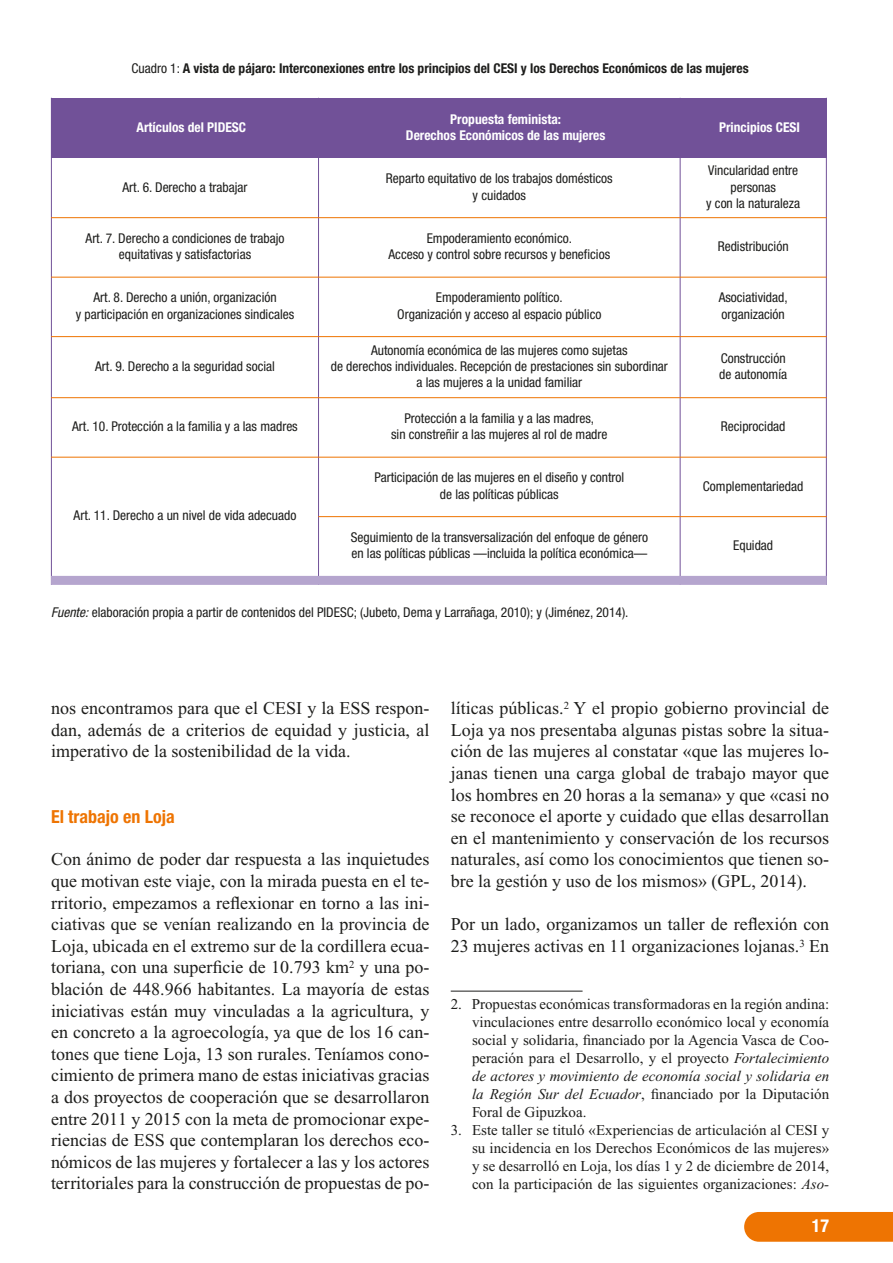
<style>
.page{position:relative;width:893px;height:1263px;background:#fff}
.page>*{position:absolute;margin:0;border:0;box-sizing:border-box;transform-origin:0 0}
.t1{font:18px/21.6px "Times New Roman";color:#1d1d1b;text-align:justify}
.t2{font:700 condensed 18px "Helvetica Neue";color:#ee7402}
.t3{font:700 condensed 18px "Helvetica Neue";color:#fff}
.t4{font:15px/18px "Times New Roman";color:#1d1d1b;text-align:justify}
.t5{font:condensed 13.5px/16.2px "Helvetica Neue";color:#1d1d1b;text-align:center}
.t6{font:700 condensed 13.5px "Helvetica Neue";color:#1d1d1b}
.t7{font:700 condensed 13.5px/16.2px "Helvetica Neue";color:#fff;text-align:center}
.s1{font-weight:400}
.s2{font-style:italic}
</style>
<div class="page">
<div style="left:744px;top:1212px;width:149px;height:30px;background:#ee7402"></div>
<hr style="left:451px;top:991px;width:132px;height:1px;background:#1d1d1b">
<div style="left:51px;top:98px;width:268px;height:60px;background:#715198"></div>
<div style="left:319px;top:98px;width:361px;height:60px;background:#715198"></div>
<div style="left:680px;top:98px;width:147px;height:60px;background:#715198"></div>
<hr style="left:51px;top:98px;width:1px;height:487px;background:#715198">
<hr style="left:318px;top:98px;width:1px;height:487px;background:#715198">
<hr style="left:680px;top:98px;width:1px;height:487px;background:#715198">
<hr style="left:826px;top:98px;width:1px;height:487px;background:#715198">
<hr style="left:51px;top:217px;width:776px;height:1px;background:#ee7402">
<hr style="left:51px;top:277px;width:776px;height:1px;background:#ee7402">
<hr style="left:51px;top:336px;width:776px;height:1px;background:#ee7402">
<hr style="left:51px;top:397px;width:776px;height:1px;background:#ee7402">
<hr style="left:51px;top:457px;width:776px;height:1px;background:#ee7402">
<hr style="left:318px;top:516px;width:509px;height:1px;background:#ee7402">
<div style="left:51px;top:576px;width:776px;height:9px;background:#b5a5ce"></div>
<p class="t6" style="left:132px;top:64px;width:619px"><span class="s1">Cuadro 1:</span> A vista de pájaro: Interconexiones entre los principios del CESI y los Derechos Económicos de las mujeres</p>
<p class="t7" style="left:137px;top:120px;width:111px">Artículos del PIDESC</p>
<p class="t7" style="left:406px;top:112px;width:201px">Propuesta feminista:<br>Derechos Económicos de las mujeres</p>
<p class="t7" style="left:719px;top:120px;width:82px">Principios CESI</p>
<p class="t5" style="left:123px;top:180px;width:127px">Art. 6. Derecho a trabajar</p>
<p class="t5" style="left:386px;top:172px;width:228px">Reparto equitativo de los trabajos domésticos y cuidados</p>
<p class="t5" style="left:706px;top:164px;width:95px">Vincularidad entre personas<br>y con la naturaleza</p>
<p class="t5" style="left:86px;top:231px;width:200px">Art. 7. Derecho a condiciones de trabajo equitativas y satisfactorias</p>
<p class="t5" style="left:389px;top:231px;width:223px">Empoderamiento económico.<br>Acceso y control sobre recursos y beneficios</p>
<p class="t5" style="left:718px;top:239px;width:72px">Redistribución</p>
<p class="t5" style="left:76px;top:291px;width:220px">Art. 8. Derecho a unión, organización<br>y participación en organizaciones sindicales</p>
<p class="t5" style="left:397px;top:291px;width:206px">Empoderamiento político.<br>Organización y acceso al espacio público</p>
<p class="t5" style="left:719px;top:291px;width:70px;text-align:left">Asociatividad, organización</p>
<p class="t5" style="left:95px;top:359px;width:181px">Art. 9. Derecho a la seguridad social</p>
<p class="t5" style="left:331px;top:343px;width:339px">Autonomía económica de las mujeres como sujetas<br>de derechos individuales. Recepción de prestaciones sin subordinar a las mujeres a la unidad familiar</p>
<p class="t5" style="left:719px;top:351px;width:69px;text-align:left">Construcción de autonomía</p>
<p class="t5" style="left:72px;top:419px;width:227px">Art. 10. Protección a la familia y a las madres</p>
<p class="t5" style="left:391px;top:411px;width:218px">Protección a la familia y a las madres,<br>sin constreñir a las mujeres al rol de madre</p>
<p class="t5" style="left:721px;top:419px;width:66px">Reciprocidad</p>
<p class="t5" style="left:74px;top:508px;width:224px">Art. 11. Derecho a un nivel de vida adecuado</p>
<p class="t5" style="left:374px;top:471px;width:251px">Participación de las mujeres en el diseño y control de las políticas públicas</p>
<p class="t5" style="left:703px;top:479px;width:102px">Complementariedad</p>
<p class="t5" style="left:351px;top:530px;width:299px;text-align:left">Seguimiento de la transversalización del enfoque de género en las políticas públicas —incluida la política económica—</p>
<p class="t5" style="left:733px;top:538px;width:41px">Equidad</p>
<p class="t5" style="left:51px;top:605px;width:579px"><span class="s2">Fuente:</span>elaboración propia a partir de contenidos del PIDESC; (Jubeto, Dema y Larrañaga, 2010); y (Jiménez, 2014).</p>
<p class="t1" style="left:51px;top:699px;width:380px">nos encontramos para que el CESI y la ESS respon&shy;dan, además de a criterios de equidad y justicia, al imperativo de la sostenibilidad de la vida.</p>
<p class="t2" style="left:51px;top:810px;width:125px">El trabajo en Loja</p>
<p class="t1" style="left:51px;top:850px;width:380px">Con ánimo de poder dar respuesta a las inquietudes que motivan este viaje, con la mirada puesta en el te&shy;rritorio, empezamos a reflexionar en torno a las ini&shy;ciativas que se venían realizando en la provincia de Loja, ubicada en el extremo sur de la cordillera ecua&shy;toriana, con una superficie de 10.793 km<sup>2</sup> y una po&shy;blación de 448.966 habitantes. La mayoría de estas iniciativas están muy vinculadas a la agricultura, y en concreto a la agroecología, ya que de los 16 can&shy;tones que tiene Loja, 13 son rurales. Teníamos cono&shy;cimiento de primera mano de estas iniciativas gracias a dos proyectos de cooperación que se desarrollaron entre 2011 y 2015 con la meta de promocionar expe&shy;riencias de ESS que contemplaran los derechos eco&shy;nómicos de las mujeres y fortalecer a las y los actores territoriales para la construcción de propuestas de po-</p>
<p class="t1" style="left:451px;top:699px;width:380px">líticas públicas.<sup>2</sup> Y el propio gobierno provincial de Loja ya nos presentaba algunas pistas sobre la situa&shy;ción de las mujeres al constatar «que las mujeres lo&shy;janas tienen una carga global de trabajo mayor que los hombres en 20 horas a la semana» y que «casi no se reconoce el aporte y cuidado que ellas desarrollan en el mantenimiento y conservación de los recursos naturales, así como los conocimientos que tienen so&shy;bre la gestión y uso de los mismos» (GPL, 2014).</p>
<p class="t1" style="left:451px;top:915px;width:380px">Por un lado, organizamos un taller de reflexión con<br>23 mujeres activas en 11 organizaciones lojanas.<sup>3</sup> En</p>
<p class="t4" style="left:472px;top:996px;width:359px;text-indent:-21px">2. Propuestas económicas transformadoras en la región andina: vinculaciones entre desarrollo económico local y economía social y solidaria, financiado por la Agencia Vasca de Coo&shy;peración para el Desarrollo, y el proyecto <span class="s2">Fortalecimiento de actores y movimiento de economía social y solidaria en la Región Sur del Ecuador</span>, financiado por la Diputación Foral de Gipuzkoa.</p>
<p class="t4" style="left:472px;top:1122px;width:359px;text-indent:-21px">3. Este taller se tituló «Experiencias de articulación al CESI y su incidencia en los Derechos Económicos de las mujeres» y se desarrolló en Loja, los días 1 y 2 de diciembre de 2014, con la participación de las siguientes organizaciones: <span class="s2">Aso-</span></p>
<p class="t3" style="left:812px;top:1219px;width:19px">17</p>
</div>
